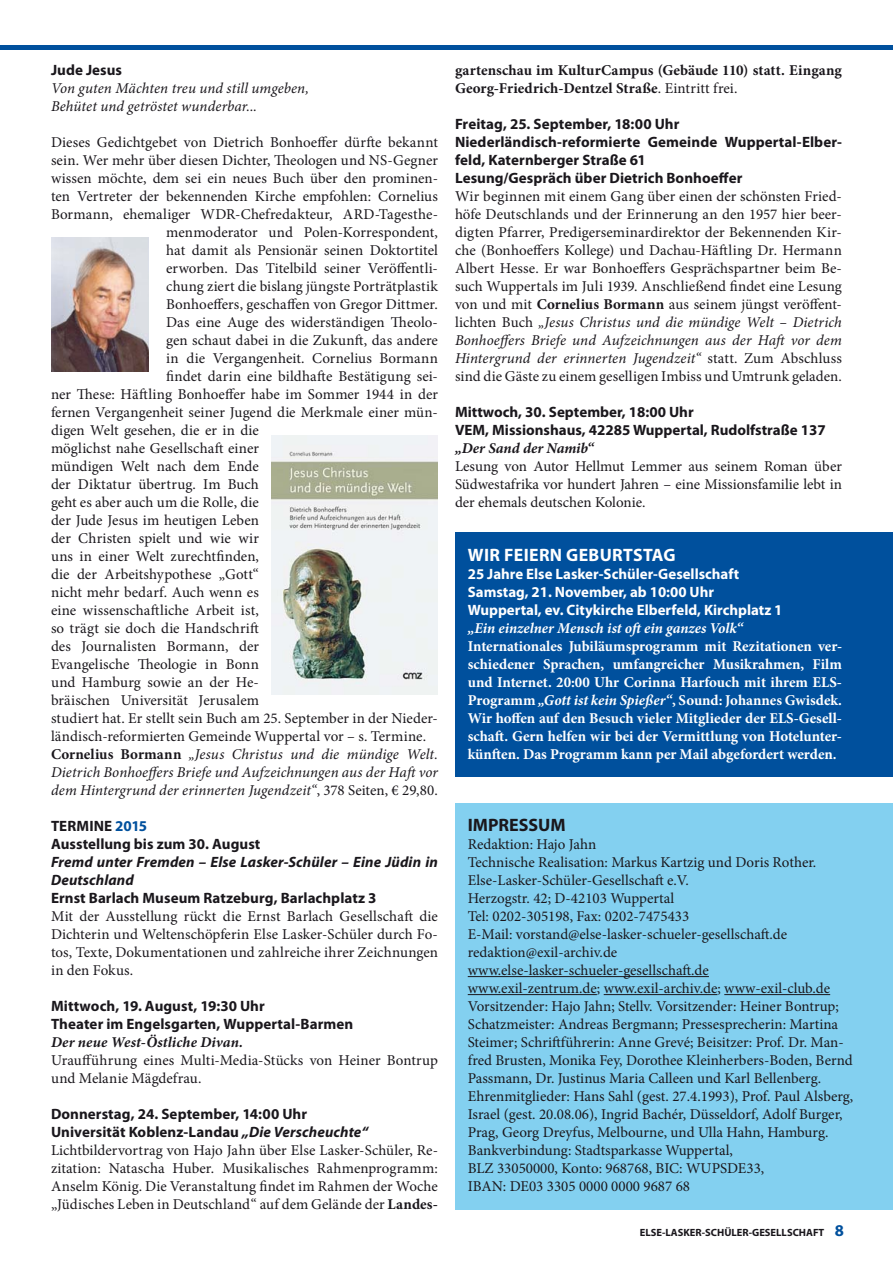
<style>
.page{position:relative;width:893px;height:1263px;background:#fff}
.page>*{position:absolute;margin:0;border:0;box-sizing:border-box;transform-origin:0 0}
.t1{font:700 18px "Myriad Pro";letter-spacing:.02em;color:#fff}
.t2{font:700 18px "Myriad Pro";color:#1a171c}
.t3{font:15px/18px "Minion Pro";color:#1a171c;text-align:justify}
.t4{font:700 15px/18px "Myriad Pro";letter-spacing:.005em;color:#1a171c}
.t5{font:700 15px/18px "Minion Pro";color:#fff;text-align:justify}
.t6{font:italic 15px/18px "Minion Pro";letter-spacing:.005em;color:#1a171c}
.t7{font:700 15px/18px "Myriad Pro";color:#fff}
.t8{font:700 15px/18px "Minion Pro";letter-spacing:.005em;color:#1a171c}
.t9{font:italic 700 15px/18px "Myriad Pro";letter-spacing:.01em;color:#1a171c}
.t10{font:italic 700 15px "Minion Pro";letter-spacing:.01em;color:#1a171c}
.t11{font:italic 700 15px "Minion Pro";color:#fff}
.t12{font:700 10.5px "Myriad Pro";color:#1a171c}
.s1{font-weight:700;font-style:normal}
.s2{font-style:normal}
.s3{color:#00509d}
.s4{font-style:italic}
.s5{font-weight:700}
.s6{font-weight:400}
.s7{font-size:16.5px;color:#00509d}
</style>
<div class="page">
<div style="left:455px;top:803px;width:438px;height:406px;background:#83d0f0"></div>
<hr style="left:468px;top:976px;width:241px;height:1px;background:#1a171c">
<hr style="left:468px;top:994px;width:129px;height:1px;background:#1a171c">
<hr style="left:604px;top:994px;width:113px;height:1px;background:#1a171c">
<hr style="left:724px;top:994px;width:106px;height:1px;background:#1a171c">
<div style="left:455px;top:532px;width:438px;height:245px;background:#00509d"></div>
<img style="left:272px;top:435px;width:166px;height:259px">
<img style="left:51px;top:237px;width:97px;height:134px">
<div style="left:0;top:45px;width:893px;height:5px;background:#00509d"></div>
<p class="t4" style="left:51px;top:62px;width:73px">Jude Jesus</p>
<p class="t6" style="left:51px;top:80px;width:260px">Von guten Mächten treu und still umgeben,<br>Behütet und getröstet wunderbar...</p>
<p class="t3" style="left:51px;top:134px;width:388px">Dieses Gedichtgebet von Dietrich Bonhoeffer dürfte bekannt</p>
<p class="t3" style="left:51px;top:152px;width:388px">sein. Wer mehr über diesen Dichter, Theologen und NS-Gegner</p>
<p class="t3" style="left:51px;top:170px;width:388px">wissen möchte, dem sei ein neues Buch über den prominen-</p>
<p class="t3" style="left:51px;top:188px;width:388px">ten Vertreter der bekennenden Kirche empfohlen: Cornelius</p>
<p class="t3" style="left:51px;top:206px;width:388px">Bormann, ehemaliger WDR-Chefredakteur, ARD-Tagesthe-</p>
<p class="t3" style="left:166px;top:224px;width:273px">menmoderator und Polen-Korrespondent,</p>
<p class="t3" style="left:166px;top:242px;width:273px">hat damit als Pensionär seinen Doktortitel</p>
<p class="t3" style="left:166px;top:260px;width:273px">erworben. Das Titelbild seiner Veröffentli-</p>
<p class="t3" style="left:166px;top:278px;width:273px">chung ziert die bislang jüngste Porträtplastik</p>
<p class="t3" style="left:166px;top:296px;width:273px">Bonhoeffers, geschaffen von Gregor Dittmer.</p>
<p class="t3" style="left:166px;top:314px;width:273px">Das eine Auge des widerständigen Theolo-</p>
<p class="t3" style="left:166px;top:332px;width:273px">gen schaut dabei in die Zukunft, das andere</p>
<p class="t3" style="left:166px;top:350px;width:273px">in die Vergangenheit. Cornelius Bormann</p>
<p class="t3" style="left:166px;top:368px;width:273px">findet darin eine bildhafte Bestätigung sei-</p>
<p class="t3" style="left:51px;top:386px;width:388px">ner These: Häftling Bonhoeffer habe im Sommer 1944 in der</p>
<p class="t3" style="left:51px;top:404px;width:388px">fernen Vergangenheit seiner Jugend die Merkmale einer mün-</p>
<p class="t3" style="left:51px;top:422px;width:209px">digen Welt gesehen, die er in die</p>
<p class="t3" style="left:51px;top:440px;width:209px">möglichst nahe Gesellschaft einer</p>
<p class="t3" style="left:51px;top:458px;width:209px">mündigen Welt nach dem Ende</p>
<p class="t3" style="left:51px;top:476px;width:209px">der Diktatur übertrug. Im Buch</p>
<p class="t3" style="left:51px;top:494px;width:209px">geht es aber auch um die Rolle, die</p>
<p class="t3" style="left:51px;top:512px;width:209px">der Jude Jesus im heutigen Leben</p>
<p class="t3" style="left:51px;top:530px;width:209px">der Christen spielt und wie wir</p>
<p class="t3" style="left:51px;top:548px;width:209px">uns in einer Welt zurechtfinden,</p>
<p class="t3" style="left:51px;top:566px;width:209px">die der Arbeitshypothese „Gott“</p>
<p class="t3" style="left:51px;top:584px;width:209px">nicht mehr bedarf. Auch wenn es</p>
<p class="t3" style="left:51px;top:602px;width:209px">eine wissenschaftliche Arbeit ist,</p>
<p class="t3" style="left:51px;top:620px;width:209px">so trägt sie doch die Handschrift</p>
<p class="t3" style="left:51px;top:638px;width:209px">des Journalisten Bormann, der</p>
<p class="t3" style="left:51px;top:656px;width:209px">Evangelische Theologie in Bonn</p>
<p class="t3" style="left:51px;top:674px;width:209px">und Hamburg sowie an der He-</p>
<p class="t3" style="left:51px;top:692px;width:209px">bräischen Universität Jerusalem</p>
<p class="t3" style="left:51px;top:710px;width:388px">studiert hat. Er stellt sein Buch am 25. September in der Nieder-</p>
<p class="t3" style="left:51px;top:728px;width:377px">ländisch-reformierten Gemeinde Wuppertal vor – s. Termine.</p>
<p class="t6" style="left:51px;top:746px;width:388px"><span class="s1">Cornelius Bormann</span> „Jesus Christus und die mündige Welt.</p>
<p class="t6" style="left:51px;top:764px;width:388px">Dietrich Bonhoeffers Briefe und Aufzeichnungen aus der Haftvor</p>
<p class="t6" style="left:51px;top:782px;width:388px">dem Hintergrund der erinnerten Jugendzeit“<span class="s2">, 378 Seiten, € 29,80.</span></p>
<p class="t4" style="left:51px;top:818px;width:211px">TERMINE <span class="s3">2015<br></span>Ausstellung bis zum 30. August</p>
<p class="t9" style="left:51px;top:854px;width:388px">Fremd unter Fremden – Else Lasker-Schüler – Eine Jüdin in<br>Deutschland</p>
<p class="t4" style="left:51px;top:890px;width:327px">Ernst Barlach Museum Ratzeburg, Barlachplatz 3</p>
<p class="t3" style="left:51px;top:908px;width:388px">Mit der Ausstellung rückt die Ernst Barlach Gesellschaft die Dichterin und Weltenschöpferin Else Lasker-Schüler durch Fo&shy;tos, Texte, Dokumentationen und zahlreiche ihrer Zeichnungen in den Fokus.</p>
<p class="t4" style="left:51px;top:998px;width:304px">Mittwoch, 19. August, 19:30 Uhr<br>Theater im Engelsgarten, Wuppertal-Barmen</p>
<p class="t10" style="left:51px;top:1036px;width:194px">Der neue West-Östliche Divan.</p>
<p class="t3" style="left:51px;top:1052px;width:388px">Uraufführung eines Multi-Media-Stücks von Heiner Bontrup und Melanie Mägdefrau.</p>
<p class="t4" style="left:51px;top:1106px;width:319px">Donnerstag, 24. September, 14:00 Uhr<br>Universität Koblenz-Landau <span class="s4">„Die Verscheuchte“</span></p>
<p class="t3" style="left:51px;top:1142px;width:388px">Lichtbildervortrag von Hajo Jahn über Else Lasker-Schüler, Re&shy;zitation: Natascha Huber. Musikalisches Rahmenprogramm:<br>Anselm König. Die Veranstaltung findet im Rahmen der Woche „Jüdisches Leben in Deutschland“ auf dem Gelände der <span class="s5">Landes-</span></p>
<p class="t8" style="left:455px;top:62px;width:388px">gartenschau im KulturCampus (Gebäude 110) statt. Eingang<br>Georg-Friedrich-Dentzel Straße<span class="s6">. Eintritt frei.</span></p>
<p class="t4" style="left:455px;top:116px;width:388px">Freitag, 25. September, 18:00 Uhr Niederländisch-reformierte Gemeinde Wuppertal-Elber&shy;feld, Katernberger Straße 61<br>Lesung/Gespräch über Dietrich Bonhoeffer</p>
<p class="t3" style="left:455px;top:188px;width:388px">Wir beginnen mit einem Gang über einen der schönsten Fried&shy;höfe Deutschlands und der Erinnerung an den 1957 hier beer&shy;digten Pfarrer, Predigerseminardirektor der Bekennenden Kir&shy;che (Bonhoeffers Kollege) und Dachau-Häftling Dr. Hermann Albert Hesse. Er war Bonhoeffers Gesprächspartner beim Be&shy;such Wuppertals im Juli 1939. Anschließend findet eine Lesung von und mit <span class="s5">Cornelius Bormann</span> aus seinem jüngst veröffent&shy;lichten Buch <span class="s4">„Jesus Christus und die mündige Welt – Dietrich Bonhoeffers Briefe und Aufzeichnungen aus der Haft vor dem Hintergrund der erinnerten Jugendzeit“</span> statt. Zum Abschluss sind die Gäste zu einem geselligen Imbiss und Umtrunk geladen.</p>
<p class="t4" style="left:455px;top:404px;width:372px">Mittwoch, 30. September, 18:00 Uhr<br>VEM, Missionshaus, 42285 Wuppertal, Rudolfstraße 137</p>
<p class="t10" style="left:455px;top:442px;width:140px">„Der Sand der Namib“</p>
<p class="t3" style="left:455px;top:458px;width:388px">Lesung von Autor Hellmut Lemmer aus seinem Roman über Südwestafrika vor hundert Jahren – eine Missionsfamilie lebt in der ehemals deutschen Kolonie.</p>
<p class="t1" style="left:468px;top:548px;width:209px">WIR FEIERN GEBURTSTAG</p>
<p class="t7" style="left:468px;top:566px;width:316px">25 Jahre Else Lasker-Schüler-Gesellschaft<br>Samstag, 21. November, ab 10:00 Uhr<br>Wuppertal, ev. Citykirche Elberfeld, Kirchplatz 1</p>
<p class="t11" style="left:468px;top:622px;width:277px">„Ein einzelner Mensch ist oftein ganzes Volk“</p>
<p class="t5" style="left:468px;top:638px;width:376px">Internationales Jubiläumsprogramm mit Rezitationen ver&shy;schiedener Sprachen, umfangreicher Musikrahmen, Film und Internet. 20:00 Uhr Corinna Harfouch mit ihrem ELS-Programm <span class="s4">„Gott ist kein Spießer“</span>, Sound: Johannes Gwisdek.<br>Wir hoffen auf den Besuch vieler Mitglieder der ELS-Gesell&shy;schaft. Gern helfen wir bei der Vermittlung von Hotelunter&shy;künften. Das Programm kann per Mail abgefordert werden.</p>
<p class="t2" style="left:468px;top:818px;width:100px">IMPRESSUM</p>
<p class="t3" style="left:468px;top:836px;width:387px;text-align:left">Redaktion: Hajo Jahn<br>Technische Realisation: Markus Kartzig und Doris Rother.<br>Else-Lasker-Schüler-Gesellschaft e.V.<br>Herzogstr. 42; D-42103 Wuppertal<br>Tel: 0202-305198, Fax: 0202-7475433<br>E-Mail: vorstand@else-lasker-schueler-gesellschaft.de redaktion@exil-archiv.de www.else-lasker-schueler-gesellschaft.de<br>www.exil-zentrum.de; www.exil-archiv.de; www-exil-club.de Vorsitzender: Hajo Jahn; Stellv. Vorsitzender: Heiner Bontrup; Schatzmeister: Andreas Bergmann; Pressesprecherin: Martina Steimer; Schriftführerin: Anne Grevé; Beisitzer: Prof. Dr. Man&shy;fred Brusten, Monika Fey, Dorothee Kleinherbers-Boden, Bernd Passmann, Dr. Justinus Maria Calleen und Karl Bellenberg.<br>Ehrenmitglieder: Hans Sahl (gest. 27.4.1993), Prof. Paul Alsberg, Israel (gest. 20.08.06), Ingrid Bachér, Düsseldorf, Adolf Burger, Prag, Georg Dreyfus, Melbourne, und Ulla Hahn, Hamburg.<br>Bankverbindung: Stadtsparkasse Wuppertal,<br>BLZ 33050000, Konto: 968768, BIC: WUPSDE33,<br>IBAN: DE03 3305 0000 0000 9687 68</p>
<p class="t12" style="left:640px;top:1229px;width:206px">ELSE-LASKER-SCHÜLER-GESELLSCHAFT <span class="s7">8</span></p>
</div>
